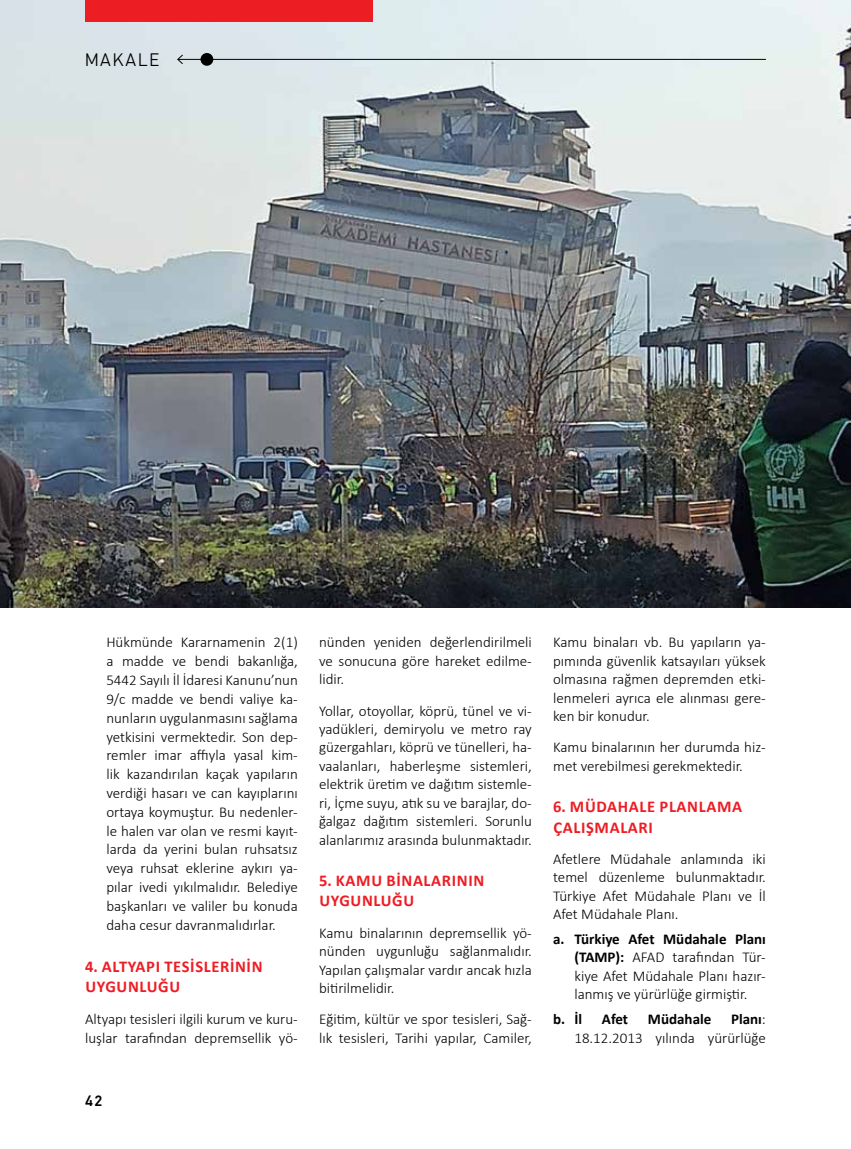
<style>
.page{position:relative;width:851px;height:1149px;background:#fff}
.page>*{position:absolute;margin:0;border:0;box-sizing:border-box;transform-origin:0 0}
.t1{font:300 18px "PF Din Text Pro";letter-spacing:.1em;color:#000}
.t2{font:700 16.5px/20.2px "Calibri";letter-spacing:.04em;color:#ed1d24}
.t3{font:300 15px/18.5px "Calibri";color:#000;text-align:justify}
.t4{font:700 15px "Calibri";color:#000}
.t5{font:500 15px "PF Din Text Pro";color:#000}
.s1{font-weight:700}
</style>
<div class="page">
<img style="left:0;top:0;width:850px;height:607px">
<div style="left:85px;top:0;width:288px;height:21px;background:#ed1d24"></div>
<div style="left:200px;top:53px;width:13px;height:13px;background:#000;border-radius:50%"></div>
<hr style="left:178px;top:59px;width:587px;height:1px;background:#000">
<svg style="left:177px;top:54px;width:6px;height:10px"></svg>
<p class="t1" style="left:85px;top:50px;width:76px">MAKALE</p>
<p class="t3" style="left:106px;top:632px;width:193px">Hükmünde Kararnamenin 2(1) a madde ve bendi bakanlığa, 5442 Sayılı İl İdaresi Kanunu’nun 9/c madde ve bendi valiye ka&shy;nunların uygulanmasını sağlama yetkisini vermektedir. Son dep&shy;remler imar affıyla yasal kim&shy;lik kazandırılan kaçak yapıların verdiği hasarı ve can kayıplarını ortaya koymuştur. Bu nedenler&shy;le halen var olan ve resmi kayıt&shy;larda da yerini bulan ruhsatsız veya ruhsat eklerine aykırı ya&shy;pılar ivedi yıkılmalıdır. Belediye başkanları ve valiler bu konuda daha cesur davranmalıdırlar.</p>
<p class="t2" style="left:85px;top:955px;width:179px">4. ALTYAPI TESİSLERİNİN<br>UYGUNLUĞU</p>
<p class="t3" style="left:85px;top:1008px;width:214px">Altyapı tesisleri ilgili kurum ve kuru&shy;luşlar tarafından depremsellik yö-</p>
<p class="t5" style="left:85px;top:1091px;width:19px">42</p>
<p class="t3" style="left:319px;top:633px;width:214px">nünden yeniden değerlendirilmeli ve sonucuna göre hareket edilme&shy;lidir.</p>
<p class="t3" style="left:319px;top:701px;width:214px">Yollar, otoyollar, köprü, tünel ve vi&shy;yadükleri, demiryolu ve metro ray güzergahları, köprü ve tünelleri, ha&shy;vaalanları, haberleşme sistemleri, elektrik üretim ve dağıtım sistemle&shy;ri, İçme suyu, atık su ve barajlar, do&shy;ğalgaz dağıtım sistemleri. Sorunlu alanlarımız arasında bulunmaktadır.</p>
<p class="t2" style="left:319px;top:870px;width:167px">5. KAMU BİNALARININ<br>UYGUNLUĞU</p>
<p class="t3" style="left:319px;top:922px;width:214px">Kamu binalarının depremsellik yö&shy;nünden uygunluğu sağlanmalıdır.<br>Yapılan çalışmalar vardır ancak hızla bitirilmelidir.</p>
<p class="t3" style="left:319px;top:1009px;width:214px">Eğitim, kültür ve spor tesisleri, Sağ&shy;lık tesisleri, Tarihi yapılar, Camiler,</p>
<p class="t3" style="left:553px;top:633px;width:214px">Kamu binaları vb. Bu yapıların ya&shy;pımında güvenlik katsayıları yüksek olmasına rağmen depremden etki&shy;lenmeleri ayrıca ele alınması gere&shy;ken bir konudur.</p>
<p class="t3" style="left:553px;top:737px;width:214px">Kamu binalarının her durumda hiz&shy;met verebilmesi gerekmektedir.</p>
<p class="t2" style="left:553px;top:796px;width:190px">6. MÜDAHALE PLANLAMA<br>ÇALIŞMALARI</p>
<p class="t3" style="left:553px;top:849px;width:214px">Afetlere Müdahale anlamında iki temel düzenleme bulunmaktadır.<br>Türkiye Afet Müdahale Planı ve İl Afet Müdahale Planı.</p>
<p class="t3" style="left:574px;top:929px;width:193px;text-indent:-21px"><span class="s1">a. Türkiye Afet Müdahale Planı (TAMP):</span> AFAD tarafından Tür&shy;kiye Afet Müdahale Planı hazır&shy;lanmış ve yürürlüğe girmiştir.</p>
<p class="t4" style="left:553px;top:1008px;width:30px">b. İl</p>
<p class="t4" style="left:601px;top:1008px;width:28px">Afet</p>
<p class="t4" style="left:648px;top:1008px;width:65px">Müdahale</p>
<p class="t3" style="left:574px;top:1009px;width:193px;text-align:right"><span class="s1">Planı</span>:<br>18.12.2013 yılında yürürlüğe</p>
</div>
